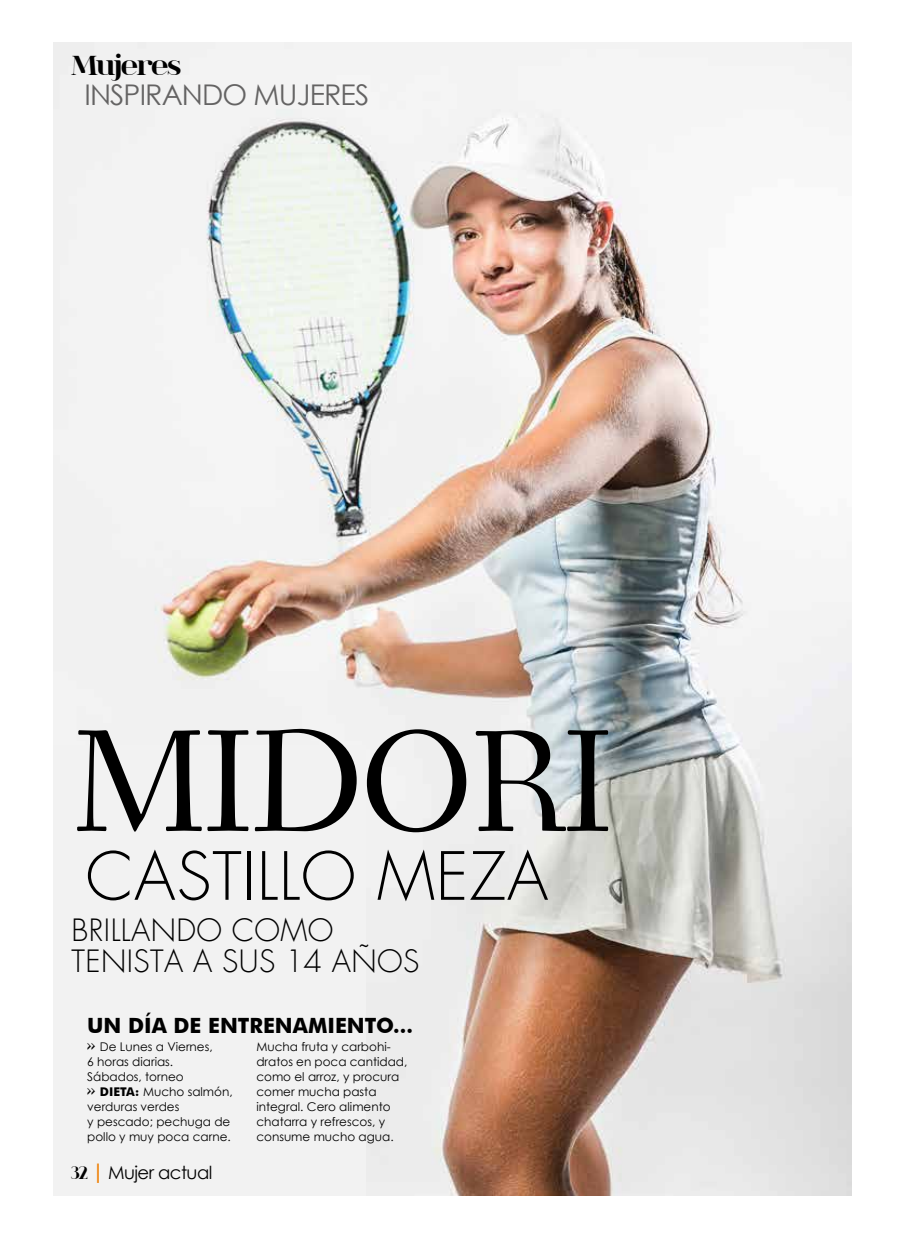
<style>
.page{position:relative;width:915px;height:1234px;background:#fff}
.page>*{position:absolute;margin:0;border:0;box-sizing:border-box;transform-origin:0 0}
.t1{font:150px "Fanwood";letter-spacing:-.02em;color:#000}
.t2{font:300 64.5px "Futura";letter-spacing:.015em;color:#000}
.t3{font:300 30px/31.5px "Futura";letter-spacing:.015em;color:#000}
.t4{font:28.5px "Century Gothic";letter-spacing:-.03em;color:#646363}
.t5{font:700 28.5px "spinwerad";letter-spacing:-.05em;color:#000}
.t6{font:700 21px "Futura BT";color:#000}
.t7{font:18px "Century Gothic";letter-spacing:-.03em;color:#000}
.t8{font:12px/15px "Century Gothic";color:#000}
.s1{font-family:"spinwerad";font-weight:700}
.s2{font-family:"Futura BT";font-weight:700}
.s3{font-weight:700;font-size:21px;color:#ef7d00}
</style>
<div class="page">
<img style="left:53px;top:43px;width:797px;height:1152px">
<div style="left:53px;top:745px;width:313px;height:450px;background:#f2f2f2"></div>
<h3 class="t5" style="left:71px;top:45px;width:111px">Mujeres</h3>
<h3 class="t4" style="left:84px;top:75px;width:286px">INSPIRANDO MUJERES</h3>
<h1 class="t1" style="left:72px;top:695px;width:542px">MIDORI</h1>
<h2 class="t2" style="left:85px;top:836px;width:464px">CASTILLO MEZA</h2>
<h3 class="t3" style="left:71px;top:914px;width:349px">BRILLANDO COMO<br>TENISTA A SUS 14 AÑOS</h3>
<h3 class="t6" style="left:87px;top:1012px;width:327px">UN DÍA DE ENTRENAMIENTO...</h3>
<p class="t8" style="left:87px;top:1038px;width:147px"><span class="s1">&gt;&gt;</span> De Lunes a Viernes,<br>6 horas diarias.<br>Sábados, torneo<br><span class="s1">&gt;&gt;</span> <span class="s2">DIETA:</span> Mucho salmón, verduras verdes<br>y pescado; pechuga de pollo y muy poca carne.</p>
<p class="t8" style="left:256px;top:1038px;width:152px">Mucha fruta y carbohi&shy;dratos en poca cantidad, como el arroz, y procura comer mucha pasta integral. Cero alimento chatarra y refrescos, y consume mucho agua.</p>
<h3 class="t7" style="left:71px;top:1159px;width:142px"><span class="s1">32</span> <span class="s3">|</span> Mujer actual</h3>
</div>
